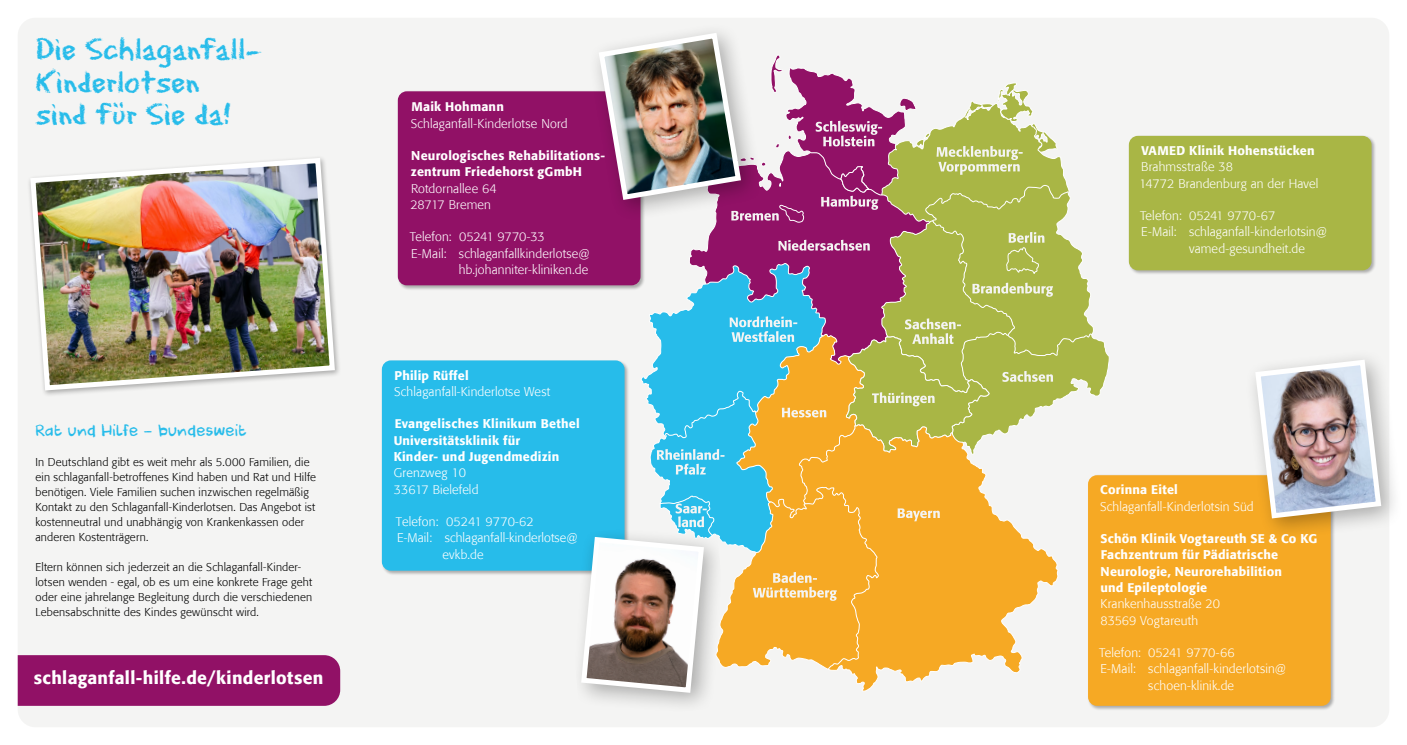
<style>
.page{position:relative;width:1407px;height:745px;background:#fff}
.page>*{position:absolute;margin:0;border:0;box-sizing:border-box;transform-origin:0 0}
.t1{font:32.5px/32.5px "Eraser Dust";letter-spacing:.005em;color:#27bcea}
.t2{font:500 17.5px "Formata";letter-spacing:.02em;color:#fff}
.t3{font:15px "DK Cool Crayon";letter-spacing:.015em;color:#27bcea}
.t4{font:300 12.5px/16.2px "Formata";letter-spacing:.01em;color:#fff}
.t5{font:500 12.5px/16.2px "Formata";letter-spacing:.02em;color:#fff}
.t6{font:300 11.25px/15px "Formata";letter-spacing:.015em;color:#000}
</style>
<div class="page">
<div style="left:18px;top:18px;width:1371px;height:708px;background:#f4f4f3;border-radius:18px"></div>
<div style="left:397px;top:90px;width:248px;height:200px;background:#000;opacity:.3"></div>
<div style="left:398px;top:91px;width:242px;height:194px;background:#911166;border-radius:9px"></div>
<div style="left:381px;top:359px;width:249px;height:216px;background:#000;opacity:.3"></div>
<div style="left:382px;top:360px;width:242px;height:210px;background:#27bcea;border-radius:9px"></div>
<svg style="left:563px;top:32px;width:546px;height:673px"></svg>
<div style="left:1087px;top:474px;width:249px;height:236px;background:#000;opacity:.3"></div>
<div style="left:1088px;top:475px;width:242px;height:230px;background:#f6a924;border-radius:9px"></div>
<div style="left:1127px;top:135px;width:249px;height:140px;background:#000;opacity:.3"></div>
<div style="left:1129px;top:136px;width:242px;height:134px;background:#a9b645;border-radius:9px"></div>
<img style="left:29px;top:157px;width:309px;height:236px">
<div style="left:18px;top:655px;width:322px;height:50px;background:#911166"></div>
<div style="left:1244px;top:348px;width:159px;height:192px;background:#000;opacity:.3"></div>
<img style="left:1252px;top:356px;width:132px;height:165px">
<h1 class="t1" style="left:35px;top:31px;width:228px">Die Schlaganfall-<br>Kinderlotsen<br>sind für Sie da!</h1>
<p class="t3" style="left:35px;top:420px;width:213px">Rat und Hilfe - bundesweit</p>
<p class="t6" style="left:35px;top:454px;width:282px">In Deutschland gibt es weit mehr als 5.000 Familien, die ein schlaganfall-betroffenes Kind haben und Rat und Hilfe benötigen. Viele Familien suchen inzwischen regelmäßig Kontakt zu den Schlaganfall-Kinderlotsen. Das Angebot ist kostenneutral und unabhängig von Krankenkassen oder anderen Kostenträgern.</p>
<p class="t6" style="left:35px;top:559px;width:278px">Eltern können sich jederzeit an die Schlaganfall-Kinder&shy;lotsen wenden - egal, ob es um eine konkrete Frage geht oder eine jahrelange Begleitung durch die verschiedenen Lebensabschnitte des Kindes gewünscht wird.</p>
<h2 class="t2" style="left:34px;top:667px;width:291px">schlaganfall-hilfe.de/kinderlotsen</h2>
<p class="t5" style="left:411px;top:99px;width:94px">Maik Hohmann</p>
<p class="t4" style="left:411px;top:115px;width:158px">Schlaganfall-Kinderlotse Nord</p>
<p class="t5" style="left:411px;top:147px;width:196px">Neurologisches Rehabilitations&shy;zentrum Friedehorst gGmbH</p>
<p class="t4" style="left:410px;top:180px;width:88px">Rotdornallee 64<br>28717 Bremen</p>
<p class="t4" style="left:410px;top:229px;width:137px">Telefon: 05241 9770-33</p>
<p class="t4" style="left:411px;top:245px;width:180px">E-Mail: schlaganfallkinderlotse@</p>
<p class="t4" style="left:459px;top:261px;width:131px">hb.johanniter-kliniken.de</p>
<p class="t5" style="left:395px;top:367px;width:76px">Philip Rüffel</p>
<p class="t4" style="left:394px;top:383px;width:157px">Schlaganfall-Kinderlotse West</p>
<p class="t5" style="left:394px;top:415px;width:187px">Evangelisches Klinikum Bethel<br>Universitätsklinik für<br>Kinder- und Jugendmedizin</p>
<p class="t4" style="left:394px;top:464px;width:86px">Grenzweg 10<br>33617 Bielefeld</p>
<p class="t4" style="left:396px;top:513px;width:183px">Telefon: 05241 9770-62<br>E-Mail: schlaganfall-kinderlotse@</p>
<p class="t4" style="left:442px;top:546px;width:43px">evkb.de</p>
<p class="t5" style="left:1141px;top:142px;width:175px">VAMED Klinik Hohenstücken</p>
<p class="t4" style="left:1139px;top:159px;width:181px">Brahmsstraße 38<br>14772 Brandenburg an der Havel</p>
<p class="t4" style="left:1140px;top:207px;width:137px">Telefon: 05241 9770-67</p>
<p class="t4" style="left:1141px;top:224px;width:187px">E-Mail: schlaganfall-kinderlotsin@</p>
<p class="t4" style="left:1189px;top:240px;width:117px">vamed-gesundheit.de</p>
<p class="t5" style="left:1100px;top:481px;width:79px">Corinna Eitel</p>
<p class="t4" style="left:1100px;top:498px;width:155px">Schlaganfall-Kinderlotsin Süd</p>
<p class="t5" style="left:1100px;top:530px;width:218px">Schön Klinik Vogtareuth SE &amp; Co KG<br>Fachzentrum für Pädiatrische<br>Neurologie, Neurorehabilition<br>und Epileptologie</p>
<p class="t4" style="left:1100px;top:595px;width:121px">Krankenhausstraße 20<br>83569 Vogtareuth</p>
<p class="t4" style="left:1099px;top:644px;width:137px">Telefon: 05241 9770-66</p>
<p class="t4" style="left:1100px;top:660px;width:187px">E-Mail: schlaganfall-kinderlotsin@</p>
<p class="t4" style="left:1148px;top:676px;width:87px">schoen-klinik.de</p>
</div>
